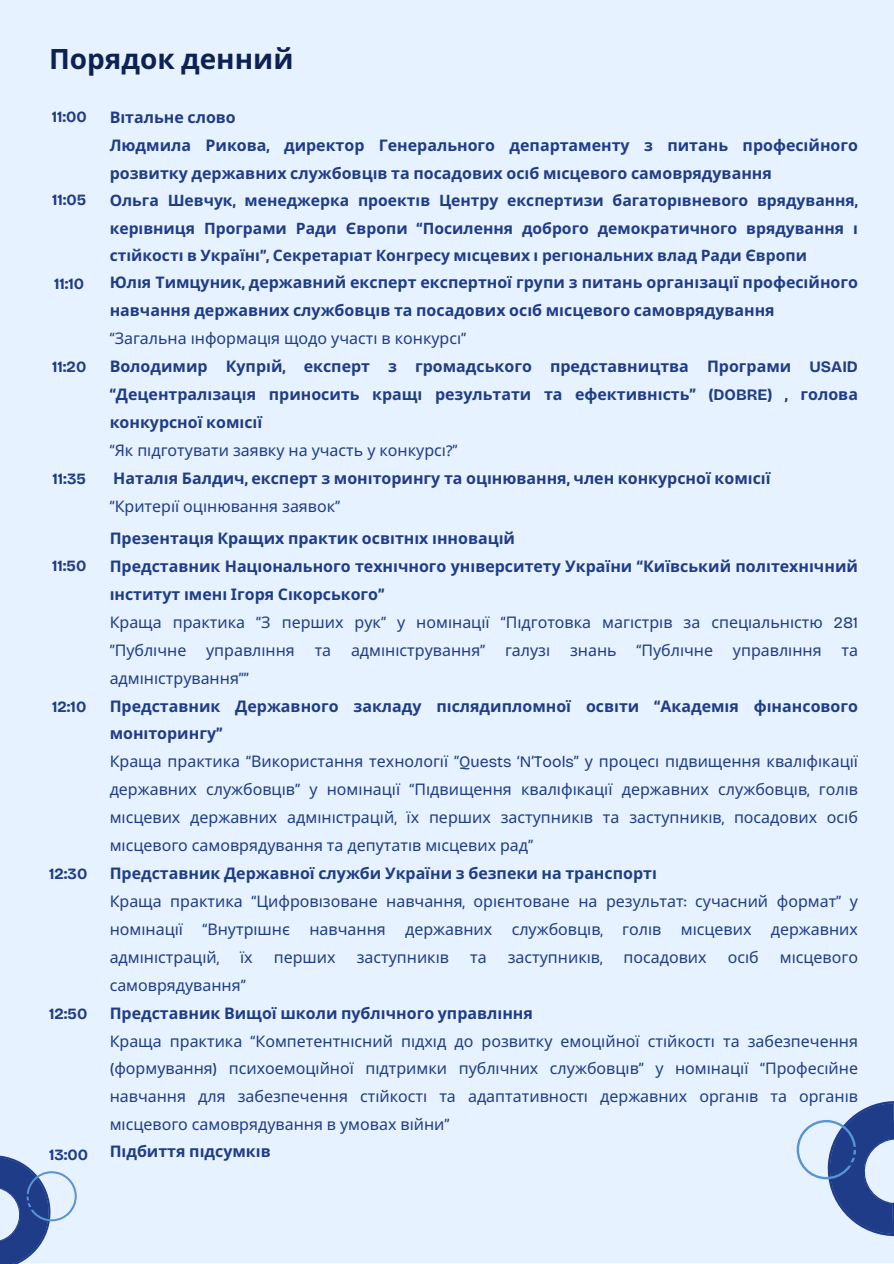
<style>
.page{position:relative;width:894px;height:1264px;background:#fff}
.page>*{position:absolute;margin:0;border:0;box-sizing:border-box;transform-origin:0 0}
.t1{font:700 27.9px "Noto Sans";color:#0d2154}
.t2{font:15.9px/27.9px "Noto Sans";color:#1f3c88}
.t3{font:700 15.9px/27.9px "Noto Sans";color:#1f3c88}
.t4{font:700 15.75px/27.3px "Noto Sans";color:#1f3c88}
.t5{font:700 15.6px "Bricolage Grotesque";color:#1f3c88}
.s1{font-family:"Bricolage Grotesque"}
.s2{font-family:"Bricolage Grotesque";font-weight:400}
.s3{font-weight:400}
.s4{font-weight:700}
.s5{font-family:"Bricolage Grotesque";font-weight:700}
</style>
<div class="page">
<div style="left:0;top:0;width:893px;height:1263px;background:#e6f2ff"></div>
<svg style="left:796px;top:1098px;width:98px;height:140px;background:#93a7ce"></svg>
<svg style="left:0;top:1153px;width:77px;height:110px;background:#91a6ce"></svg>
<hr style="left:14px;top:1193px;width:23px;height:3px;background:#1f3c88">
<hr style="left:22px;top:1206px;width:18px;height:3px;background:#1f3c88">
<p class="t1" style="left:49px;top:39px;width:246px">Порядок денний</p>
<h1 class="t5" style="left:52px;top:107px;width:37px">11:00</h1>
<h2 class="t5" style="left:52px;top:191px;width:36px">11:05</h2>
<h2 class="t5" style="left:54px;top:274px;width:32px">11:10</h2>
<h2 class="t5" style="left:52px;top:357px;width:36px">11:20</h2>
<h2 class="t5" style="left:52px;top:470px;width:35px">11:35</h2>
<h2 class="t5" style="left:52px;top:556px;width:36px">11:50</h2>
<h2 class="t5" style="left:52px;top:697px;width:36px">12:10</h2>
<h2 class="t5" style="left:49px;top:865px;width:40px">12:30</h2>
<h2 class="t5" style="left:49px;top:1004px;width:40px">12:50</h2>
<h2 class="t5" style="left:49px;top:1145px;width:41px">13:00</h2>
<h2 class="t3" style="left:110px;top:103px;width:128px">Вітальне слово</h2>
<p class="t3" style="left:110px;top:130px;width:749px">Людмила Рикова<span class="s1">,</span> директор Генерального департаменту з питань професі йного розвитку державних службовці в та посадових осіб місцевого самоврядування</p>
<p class="t4" style="left:110px;top:186px;width:749px">Ольга Шевчук<span class="s1">,</span> менеджерка проекті в Центру експертизи багаторі вневого врядування<span class="s1">, </span>кері вниця Програми Ради Європи <span class="s1">“</span>Посилення доброго демократичного</p>
<p class="t4" style="left:110px;top:214px;width:747px;text-indent:636px">врядування і сті йкості в Україні<span class="s1">”,</span> Секретаріат Конгресу місцевих і регіональних влад Ради Європи</p>
<p class="t3" style="left:110px;top:268px;width:749px">Юлія Тимцуник<span class="s1">,</span> державний експерт експертної групи з питань організації професі йного навчання державних службовці в та посадових осіб місцевого самоврядування</p>
<p class="t3" style="left:110px;top:324px;width:580px"><span class="s2">“</span><span class="s3">Загальна і нформація щодо участі в конкурсі</span><span class="s2">”<br></span>Володимир Купрі й<span class="s1">,</span> експерт з громадського представництва</p>
<p class="t3" style="left:110px;top:352px;width:749px;text-indent:597px">Програми <span class="s1">USAID “</span>Децентралізація приносить кращі результати та ефективність<span class="s1">” (DOBRE) ,</span> голова конкурсної комісії<br><span class="s2">“</span><span class="s3">Як підготувати заявку на участь у конкурсі</span><span class="s2">?”</span></p>
<p class="t3" style="left:113px;top:464px;width:658px">Наталія Балдич<span class="s1">,</span> експерт з моніторингу та оці нювання<span class="s1">,</span> член конкурсної комісії</p>
<p class="t3" style="left:110px;top:489px;width:407px;line-height:32.2px"><span class="s2">“</span><span class="s3">Критерії оці нювання заявок</span><span class="s2">”<br></span>Презентація Кращих практик освітніх і нноваці й</p>
<p class="t3" style="left:110px;top:552px;width:749px">Представник Національного техні чного уні верситету України <span class="s1">“</span>Київський політехні чний</p>
<p class="t3" style="left:110px;top:579px;width:276px">і нститут і мені Ігоря Сі корського<span class="s1">”<br></span><span class="s3">Краща</span></p>
<p class="t2" style="left:110px;top:607px;width:749px;text-indent:63px">практика <span class="s1">“</span>З перших рук<span class="s1">”</span> у номі нації <span class="s1">“</span>Підготовка магістрі в за спеціальністю <span class="s1">281 ”</span>Публі чне управлі ння та адмі ністрування<span class="s1">”</span> галузі</p>
<p class="t2" style="left:570px;top:635px;width:289px">знань <span class="s1">“</span>Публічне управління та</p>
<p class="t2" style="left:110px;top:663px;width:141px">адмі ні стрування<span class="s1">””<br></span><span class="s4">Представник</span></p>
<p class="t3" style="left:235px;top:691px;width:624px">Державного закладу післядипломної освіти <span class="s1">“</span>Академія фі нансового</p>
<p class="t2" style="left:110px;top:719px;width:749px"><span class="s4">моніторингу</span><span class="s5">”<br></span>Краща практика <span class="s1">“</span>Використання технології <span class="s1">”Quests ‘N’Tools”</span> у процесі підвищення квалі фі кації</p>
<p class="t2" style="left:110px;top:775px;width:749px">державних службовці в<span class="s1">”</span> у номі нації <span class="s1">“</span>Підвищення кваліфі кації державних службовці в<span class="s1">,</span> голі в місцевих державних адмі ністраці й<span class="s1">,</span> їх перших заступникі в та заступникі в<span class="s1">,</span> посадових осіб місцевого самоврядування та депутаті в місцевих рад<span class="s1">”<br></span><span class="s4">Представник Державної служби України з безпеки на транспорті</span></p>
<p class="t2" style="left:110px;top:886px;width:749px;text-align:justify">Краща практика <span class="s1">“</span>Цифровізоване навчання<span class="s1">,</span> орієнтоване на результат<span class="s1">:</span> сучасний формат<span class="s1">”</span> у номі нації <span class="s1">“</span>Внутрі шнє навчання державних службовці в<span class="s1">,</span> голі в місцевих державних адмі ні страці й<span class="s1">,</span></p>
<p class="t2" style="left:240px;top:942px;width:14px">їх</p>
<p class="t2" style="left:274px;top:942px;width:63px">перших</p>
<p class="t2" style="left:356px;top:942px;width:94px">заступникі в</p>
<p class="t2" style="left:470px;top:942px;width:18px">та</p>
<p class="t2" style="left:507px;top:942px;width:96px">заступникі в<span class="s1">,</span></p>
<p class="t2" style="left:623px;top:942px;width:85px">посадових</p>
<p class="t2" style="left:727px;top:942px;width:32px">осіб</p>
<p class="t2" style="left:779px;top:942px;width:80px">місцевого</p>
<p class="t2" style="left:110px;top:970px;width:137px">самоврядування<span class="s1">”</span></p>
<p class="t3" style="left:110px;top:998px;width:424px">Представник Вищої школи публічного управління</p>
<p class="t2" style="left:110px;top:1026px;width:749px;text-align:justify">Краща практика <span class="s1">“</span>Компетентнісний підхід до розвитку емоці йної сті йкості та забезпечення <span class="s1">(</span>формування<span class="s1">)</span> психоемоці йної підтримки публічних службовці в<span class="s1">”</span> у номі нації <span class="s1">“</span>Професі йне навчання для забезпечення сті йкості та адаптативності державних органі в та органі в місцевого самоврядування в умовах ві йни<span class="s1">”</span></p>
<p class="t3" style="left:110px;top:1137px;width:162px">Підбиття підсумкі в</p>
</div>
